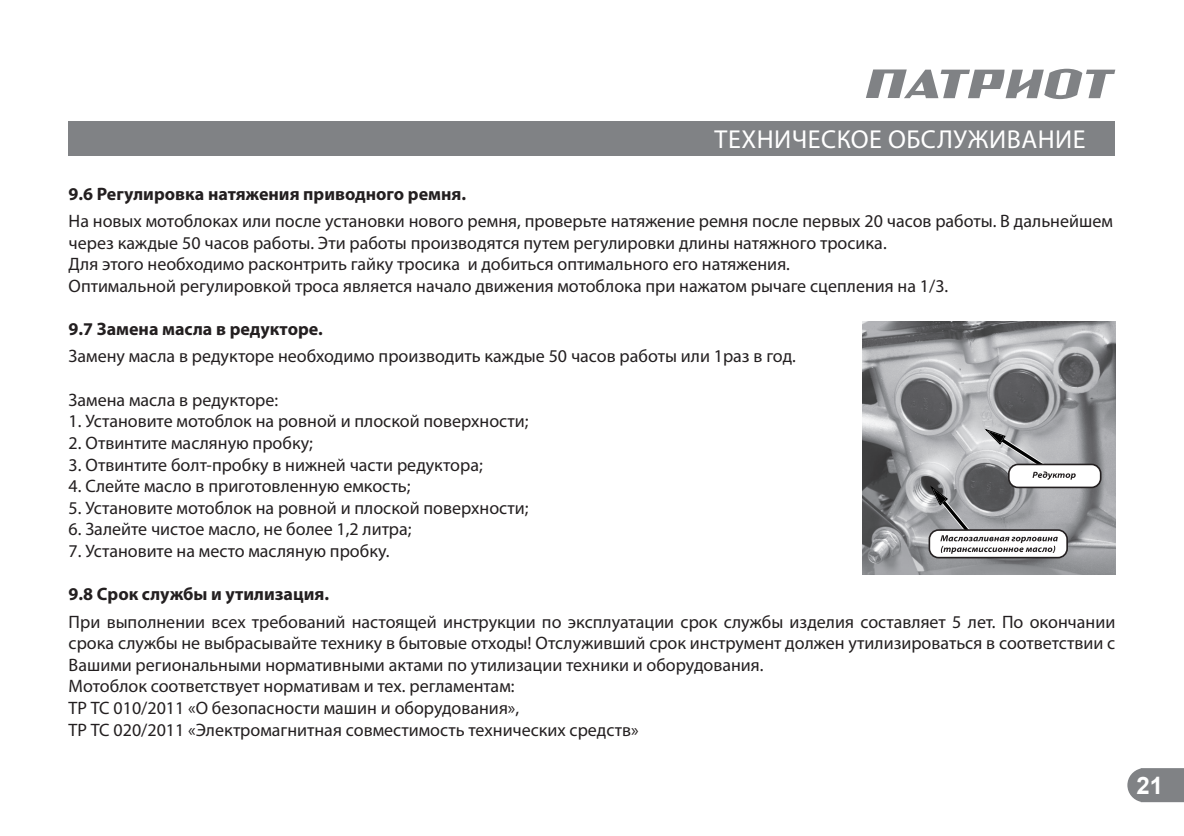
<style>
.page{position:relative;width:1184px;height:836px;background:#fff}
.page>*{position:absolute;margin:0;border:0;box-sizing:border-box;transform-origin:0 0}
.t1{font:26px "Myriad Pro";letter-spacing:.02em;color:#fff}
.t2{font:700 24px "Arial";color:#fff}
.t3{font:18px/21.6px "Myriad Pro";color:#231f20}
.t4{font:700 18px "Myriad Pro";color:#231f20}
</style>
<div class="page">
<svg style="left:1127px;top:768px;width:57px;height:33px;background:#888a8d"></svg>
<svg style="left:866px;top:69px;width:249px;height:30px"></svg>
<div style="left:69px;top:121px;width:1046px;height:34px;background:#808285"></div>
<img style="left:863px;top:321px;width:252px;height:253px">
<div style="left:929px;top:530px;width:138px;height:27px;background:#fff;border-radius:9px"></div>
<div style="left:928px;top:529px;width:140px;height:29px;border:2px solid #231f20;border-radius:9px"></div>
<svg style="left:931px;top:486px;width:127px;height:67px"></svg>
<div style="left:1009px;top:464px;width:92px;height:23px;background:#fff;border-radius:9px"></div>
<div style="left:1008px;top:463px;width:93px;height:25px;border:2px solid #231f20;border-radius:9px"></div>
<svg style="left:986px;top:429px;width:90px;height:50px;background:#b0b0b2"></svg>
<h1 class="t1" style="left:715px;top:123px;width:257px">техни ческое обслужи</h1>
<h1 class="t1" style="left:1007px;top:123px;width:32px">вание</h1>
<p class="t4" style="left:69px;top:182px;width:399px">9.6 Регулировка натяжения приводного ремня.</p>
<p class="t3" style="left:69px;top:210px;width:1046px">На новых мотоблоках или после установки нового ремня, проверьте натяжение ремня после первых 20 часов работы. В дальнейшем через каждые 50 часов работы. Эти работы производятся путем регулировки длины натяжного тросика.<br>Для этого необходимо расконтрить гайку тросика и добиться оптимального его натяжения.<br>Оптимальной регулировкой троса является начало движения мотоблока при нажатом рычаге сцепления на 1/3.</p>
<p class="t4" style="left:69px;top:317px;width:256px">9.7 Замена масла в редукторе.</p>
<p class="t3" style="left:69px;top:345px;width:729px">Замену масла в редукторе необходимо производить каждые 50 часов работы или 1раз в год.</p>
<p class="t3" style="left:69px;top:388px;width:211px">Замена масла в редукторе:</p>
<p class="t3" style="left:69px;top:410px;width:461px">1. Установите мотоблок на ровной и плоской поверхности;</p>
<p class="t3" style="left:69px;top:431px;width:246px">2. Отвинтите масляную пробку;</p>
<p class="t3" style="left:69px;top:453px;width:416px">3. Отвинтите болт-пробку в нижней части редуктора;</p>
<p class="t3" style="left:69px;top:475px;width:343px">4. Слейте масло в приготовленную емкость;</p>
<p class="t3" style="left:69px;top:496px;width:461px">5. Установите мотоблок на ровной и плоской поверхности;</p>
<p class="t3" style="left:69px;top:518px;width:344px">6. Залейте чистое масло, не более 1,2 литра;</p>
<p class="t3" style="left:69px;top:539px;width:322px">7. Установите на место масляную пробку.</p>
<p class="t4" style="left:69px;top:582px;width:262px">9.8 Срок службы и утилизация.</p>
<p class="t3" style="left:69px;top:610px;width:1048px">При выполнении всех требований настоящей инструкции по эксплуатации срок службы изделия составляет 5 лет. По окончании срока службы не выбрасывайте технику в бытовые отходы! Отслуживший срок инструмент должен утилизироваться в соответствии с Вашими региональными нормативными актами по утилизации техники и оборудования.<br>Мотоблок соответствует нормативам и тех. регламентам:<br>ТР ТС 010/2011 «О безопасности машин и оборудования»,<br>ТР ТС 020/2011 «Электромагнитная совместимость технических средств»</p>
<h2 class="t2" style="left:1136px;top:769px;width:28px">21</h2>
</div>
